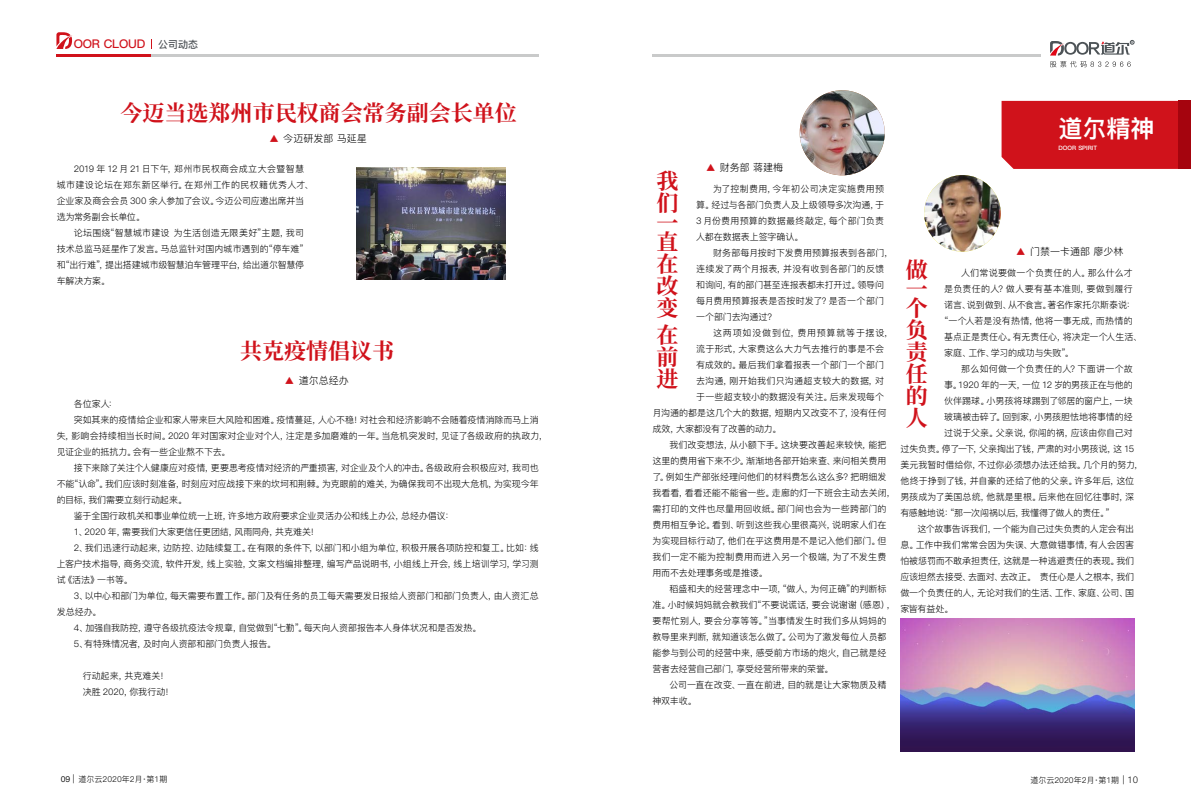
<style>
.page{position:relative;width:1191px;height:808px;background:#fff}
.page>*{position:absolute;margin:0;border:0;box-sizing:border-box;transform-origin:0 0}
.t1{font:24px "Ping Fang SC Heavy";color:#fff}
.t2{font:700 22px/22px "Source Han Serif CN";color:#d0121b}
.t3{font:12px "Ping Fang SC Bold";letter-spacing:-.02em;color:#d0121b}
.t4{font:10px "Ping Fang SC Regular";color:#000}
.t5{font:10px "Ping Fang SC Bold";color:#4e5357}
.t6{font:9px/16px "Ping Fang SC Regular";letter-spacing:-.005em;color:#000}
.t7{font:9px/16px "Ping Fang SC Regular";letter-spacing:.025em;color:#000}
.t8{font:9px/16px "Ping Fang SC Regular";letter-spacing:.015em;color:#000}
.t9{font:8px "Ping Fang SC Regular";color:#000}
.t10{font:6px "Ping Fang SC Heavy";color:#fff}
.s1{color:#d0121b}
.s2{font-family:"Ping Fang SC Medium"}
.s3{font-size:9px}
</style>
<div class="page">
<svg style="left:56px;top:32px;width:16px;height:17px"></svg>
<hr style="left:56px;top:54px;width:95px;height:3px;background:#d0121b">
<hr style="left:151px;top:54px;width:388px;height:3px;background:#c9caca">
<hr style="left:652px;top:54px;width:388px;height:3px;background:#c9caca">
<svg style="left:1050px;top:40px;width:84px;height:27px"></svg>
<img style="left:357px;top:168px;width:148px;height:111px">
<img style="left:799px;top:90px;width:85px;height:85px;border-radius:43px">
<div style="left:1001px;top:101px;width:177px;height:68px;background:#d0121b"></div>
<div style="left:1178px;top:101px;width:13px;height:68px;background:#a5040e"></div>
<img style="left:924px;top:175px;width:76px;height:77px;border-radius:38px">
<img style="left:900px;top:618px;width:234px;height:133px">
<h3 class="t3" style="left:74px;top:37px;width:73px">OOR CLOUD</h3>
<p class="t5" style="left:158px;top:38px;width:41px">公司动态</p>
<h2 class="t2" style="left:121px;top:101px;width:398px">今迈当选郑州市民权商会常务副会长单位</h2>
<p class="t4" style="left:269px;top:132px;width:99px"><span class="s1">▲</span> 今迈研发部马延星</p>
<p class="t8" style="left:57px;top:161px;width:258px;text-indent:17px">2019 年 12 月 21日下午，郑州市民权商会成立大会暨智慧城市建设论坛在郑东新区举行。在郑州工作的民权籍优秀人才、企业家及商会会员 300 余人参加了会议。今迈公司应邀出席并当选为常务副会长单位。</p>
<p class="t6" style="left:57px;top:225px;width:249px;text-align:justify;text-indent:17px">论坛围绕“智慧城市建设为生活创造无限美好”主题，我司技术总监马延星作了发言。马总监针对国内城市遇到的“停车难”和“出行难”，提出搭建城市级智慧泊车管理平台，给出道尔智慧停车解决方案。</p>
<h2 class="t2" style="left:240px;top:340px;width:155px">共克疫情倡议书</h2>
<p class="t4" style="left:285px;top:374px;width:66px"><span class="s1">▲</span> 道尔总经办</p>
<p class="t6" style="left:74px;top:396px;width:45px">各位家人：</p>
<p class="t6" style="left:74px;top:412px;width:466px">突如其来的疫情给企业和家人带来巨大风险和困难。疫情蔓延，人心不稳！对社会和经济影响不会随着疫情消除而马上消</p>
<p class="t6" style="left:57px;top:428px;width:492px">失，影响会持续相当长时间。2020 年对国家对企业对个人，注定是多加磨难的一年。当危机突发时，见证了各级政府的执政力，</p>
<p class="t6" style="left:57px;top:444px;width:175px">见证企业的抵抗力。会有一些企业熬不下去。</p>
<p class="t6" style="left:74px;top:460px;width:466px">接下来除了关注个人健康应对疫情，更要思考疫情对经济的严重损害，对企业及个人的冲击。各级政府会积极应对，我司也</p>
<p class="t6" style="left:57px;top:476px;width:483px">不能“认命”。我们应该时刻准备，时刻应对应战接下来的坎坷和荆棘。为克眼前的难关，为确保我司不出现大危机，为实现今年</p>
<p class="t6" style="left:57px;top:492px;width:132px">的目标，我们需要立刻行动起来。</p>
<p class="t6" style="left:74px;top:508px;width:381px">鉴于全国行政机关和事业单位统一上班，许多地方政府要求企业灵活办公和线上办公，总经办倡议：</p>
<p class="t6" style="left:74px;top:524px;width:247px">1、2020 年，需要我们大家更信任更团结，风雨同舟，共克难关！</p>
<p class="t6" style="left:74px;top:540px;width:466px">2、我们迅速行动起来，边防控、边陆续复工。在有限的条件下，以部门和小组为单位，积极开展各项防控和复工。比如：线</p>
<p class="t6" style="left:57px;top:556px;width:483px">上客户技术指导，商务交流，软件开发，线上实验，文案文档编排整理，编写产品说明书，小组线上开会，线上培训学习，学习测</p>
<p class="t6" style="left:57px;top:572px;width:77px">试《活法》一书等。</p>
<p class="t6" style="left:74px;top:588px;width:466px">3、以中心和部门为单位，每天需要布置工作。部门及有任务的员工每天需要发日报给人资部门和部门负责人，由人资汇总</p>
<p class="t6" style="left:57px;top:604px;width:46px">发总经办。</p>
<p class="t6" style="left:74px;top:620px;width:409px">4、加强自我防控，遵守各级抗疫法令规章，自觉做到“七勤”。每天向人资部报告本人身体状况和是否发热。</p>
<p class="t6" style="left:74px;top:636px;width:203px">5、有特殊情况者，及时向人资部和部门负责人报告。</p>
<p class="t6" style="left:83px;top:668px;width:93px">行动起来，共克难关！决胜 2020，你我行动！</p>
<h2 class="t2" style="left:656px;top:170px;width:23px">我们</h2>
<h2 class="t2" style="left:656px;top:213px;width:23px;line-height:18.8px">一直</h2>
<h2 class="t2" style="left:656px;top:252px;width:24px;text-align:justify">在改变</h2>
<h2 class="t2" style="left:656px;top:324px;width:23px;text-align:justify">在前进</h2>
<p class="t4" style="left:705px;top:162px;width:79px"><span class="s1">▲</span> 财务部蒋建梅</p>
<p class="t6" style="left:696px;top:181px;width:189px;text-align:justify;text-indent:17px">为了控制费用，今年初公司决定实施费用预算。经过与各部门负责人及上级领导多次沟通，于3 月份费用预算的数据最终敲定，每个部门负责人都在数据表上签字确认。</p>
<p class="t6" style="left:696px;top:245px;width:198px;text-indent:17px">财务部每月按时下发费用预算报表到各部门，连续发了两个月报表，并没有收到各部门的反馈和询问，有的部门甚至连报表都未打开过。领导问每月费用预算报表是否按时发了？是否一个部门一个部门去沟通过？</p>
<p class="t7" style="left:696px;top:325px;width:198px;text-indent:17px">这两项如没做到位，费用预算就等于摆设，流于形式，大家费这么大力气去推行的事是不会有成效的。最后我们拿着报表一个部门一个部门去沟通，刚开始我们只沟通超支较大的数据，对于一些超支较小的数据没有关注。后来发现每个</p>
<p class="t6" style="left:652px;top:405px;width:235px">月沟通的都是这几个大的数据，短期内又改变不了，没有任何成效，大家都没有了改善的动力。</p>
<p class="t6" style="left:652px;top:437px;width:244px;text-indent:17px">我们改变想法，从小额下手。这块要改善起来较快，能把这里的费用省下来不少。渐渐地各部开始来查、来问相关费用了。例如生产部张经理问他们的材料费怎么这么多？把明细发我看看，看看还能不能省一些。走廊的灯一下班会主动去关闭，需打印的文件也尽量用回收纸。部门间也会为一些跨部门的费用相互争论。看到、听到这些我心里很高兴，说明家人们在为实现目标行动了，他们在乎这费用是不是记入他们部门。但我们一定不能为控制费用而进入另一个极端，为了不发生费用而不去处理事务或是推诿。</p>
<p class="t6" style="left:652px;top:581px;width:244px;text-indent:17px">稻盛和夫的经营理念中一项，“做人，为何正确”的判断标准。小时候妈妈就会教我们“不要说谎话，要会说谢谢（感恩），要帮忙别人，要会分享等等。”当事情发生时我们多从妈妈的教导里来判断，就知道该怎么做了。公司为了激发每位人员都能参与到公司的经营中来，感受前方市场的炮火，自己就是经营者去经营自己部门，享受经营所带来的荣誉。</p>
<p class="t6" style="left:652px;top:677px;width:235px;text-indent:17px">公司一直在改变、一直在前进，目的就是让大家物质及精神双丰收。</p>
<h1 class="t1" style="left:1058px;top:114px;width:97px">道尔精神</h1>
<p class="t10" style="left:1058px;top:144px;width:40px">DOOR SPIRIT</p>
<h2 class="t2" style="left:906px;top:260px;width:23px;line-height:19.1px;text-align:justify">做一个</h2>
<h2 class="t2" style="left:906px;top:318px;width:26px">负责任的人</h2>
<p class="t4" style="left:1016px;top:245px;width:109px"><span class="s1">▲</span> 门禁一卡通部廖少林</p>
<p class="t6" style="left:944px;top:265px;width:199px;text-indent:17px">人们常说要做一个负责任的人。那么什么才是负责任的人？做人要有基本准则，要做到履行诺言、说到做到、从不食言。著名作家托尔斯泰说：<br>“一个人若是没有热情，他将一事无成，而热情的基点正是责任心。有无责任心，将决定一个人生活、家庭、工作、学习的成功与失败”。</p>
<p class="t6" style="left:944px;top:361px;width:190px;text-align:justify;text-indent:17px">那么如何做一个负责任的人？下面讲一个故事。1920 年的一天，一位 12 岁的男孩正在与他的伙伴踢球。小男孩将球踢到了邻居的窗户上，一块玻璃被击碎了。回到家，小男孩胆怯地将事情的经过说于父亲。父亲说，你闯的祸，应该由你自己对</p>
<p class="t6" style="left:900px;top:441px;width:244px">过失负责。停了一下，父亲掏出了钱，严肃的对小男孩说，这 15美元我暂时借给你，不过你必须想办法还给我。几个月的努力，他终于挣到了钱，并自豪的还给了他的父亲。许多年后，这位男孩成为了美国总统，他就是里根。后来他在回忆往事时，深有感触地说：“那一次闯祸以后，我懂得了做人的责任。”</p>
<p class="t6" style="left:900px;top:521px;width:235px;text-align:justify;text-indent:17px">这个故事告诉我们，一个能为自己过失负责的人定会有出息。工作中我们常常会因为失误、大意做错事情，有人会因害怕被惩罚而不敢承担责任，这就是一种逃避责任的表现。我们应该坦然去接受、去面对、去改正。责任心是人之根本，我们做一个负责任的人，无论对我们的生活、工作、家庭、公司、国家皆有益处。</p>
<p class="t9" style="left:61px;top:775px;width:108px"><span class="s2">09</span> <span class="s3">|</span> 道尔云2020年2月·第1期</p>
<p class="t9" style="left:1030px;top:775px;width:109px">道尔云2020年2月·第1期 <span class="s3">| 10</span></p>
</div>
